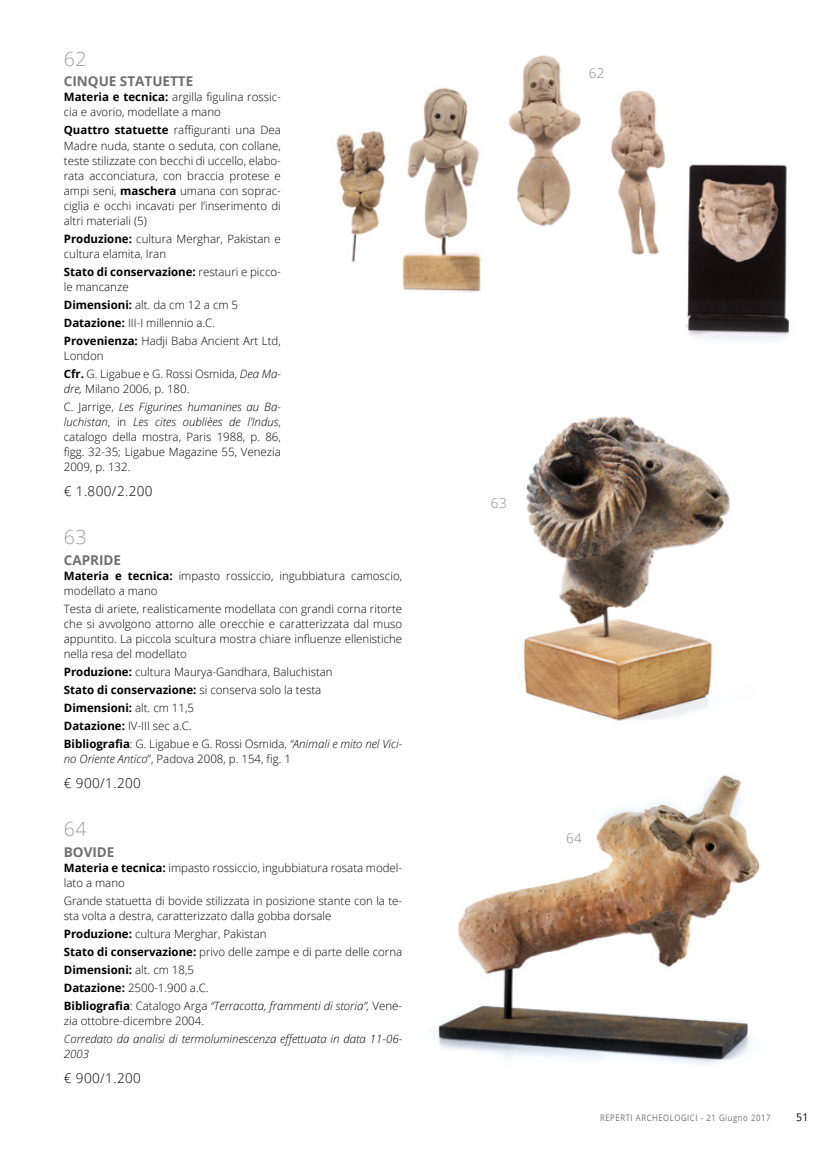
<style>
.page{position:relative;width:830px;height:1149px;background:#fff}
.page>*{position:absolute;margin:0;border:0;box-sizing:border-box;transform-origin:0 0}
.t1{font:300 19.5px "Open Sans";color:#9d9d9c}
.t2{font:300 13.5px "Open Sans";letter-spacing:.03em;color:#000}
.t3{font:700 13.5px "Open Sans";color:#706f6f}
.t4{font:300 13.5px "Open Sans";color:#878787}
.t5{font:300 11.55px/15px "Open Sans";color:#000}
.t6{font:italic 300 11.55px/18px "Open Sans";color:#000}
.t7{font:10.5px "Open Sans";color:#000}
.t8{font:9px "Open Sans";letter-spacing:.08em;color:#706f6f;scale:.85 1}
.s1{font-weight:700}
.s2{font-style:italic}
.s3{font-style:normal}
</style>
<div class="page">
<img style="left:523px;top:416px;width:207px;height:305px">
<img style="left:435px;top:775px;width:325px;height:290px">
<img style="left:686px;top:164px;width:103px;height:176px">
<img style="left:336px;top:55px;width:329px;height:237px">
<h1 class="t1" style="left:64px;top:46px;width:24px">62</h1>
<p class="t3" style="left:64px;top:72px;width:131px">CINQUE STATUETTE</p>
<p class="t5" style="left:64px;top:89px;width:218px"><span class="s1">Materia e tecnica:</span> argilla figulina rossic&shy;cia e avorio, modellate a mano</p>
<p class="t5" style="left:64px;top:122px;width:218px;text-align:justify"><span class="s1">Quattro statuette</span> raffiguranti una Dea Madre nuda, stante o seduta, con collane, teste stilizzate con becchi di uccello, elabo&shy;rata acconciatura, con braccia protese e ampi seni, <span class="s1">maschera</span> umana con soprac&shy;ciglia e occhi incavati per l’inserimento di altri materiali (5)</p>
<p class="t5" style="left:64px;top:230px;width:218px"><span class="s1">Produzione:</span> cultura Merghar, Pakistan e cultura elamita, Iran</p>
<p class="t5" style="left:64px;top:263px;width:218px"><span class="s1">Stato di conservazione:</span> restauri e picco&shy;le mancanze</p>
<p class="t5" style="left:64px;top:295px;width:218px;line-height:18px"><span class="s1">Dimensioni:</span> alt. da cm 12 a cm 5<br><span class="s1">Datazione:</span> III-I millennio a.C.<br><span class="s1">Provenienza:</span> Hadji Baba Ancient Art Ltd,</p>
<p class="t5" style="left:64px;top:346px;width:218px;line-height:18px">London<br><span class="s1">Cfr.</span> G. Ligabue e G. Rossi Osmida, <span class="s2">Dea Ma-</span></p>
<p class="t6" style="left:64px;top:379px;width:218px">dre, <span class="s3">Milano 2006, p. 180.<br>C. Jarrige,</span> Les Figurines humanines au Ba-</p>
<p class="t5" style="left:64px;top:413px;width:218px;text-align:justify"><span class="s2">luchistan</span>, in <span class="s2">Les cites oublièes de l’Indus</span>, catalogo della mostra, Paris 1988, p. 86, figg. 32-35; Ligabue Magazine 55, Venezia 2009, p. 132.</p>
<p class="t2" style="left:64px;top:482px;width:90px">€ 1.800/2.200</p>
<h1 class="t1" style="left:64px;top:523px;width:24px">63</h1>
<p class="t3" style="left:64px;top:550px;width:59px">CAPRIDE</p>
<p class="t5" style="left:64px;top:567px;width:340px"><span class="s1">Materia e tecnica:</span> impasto rossiccio, ingubbiatura camoscio, modellato a mano</p>
<p class="t5" style="left:64px;top:600px;width:340px;text-align:justify">Testa di ariete, realisticamente modellata con grandi corna ritorte che si avvolgono attorno alle orecchie e caratterizzata dal muso appuntito. La piccola scultura mostra chiare influenze ellenistiche nella resa del modellato</p>
<p class="t5" style="left:64px;top:662px;width:340px;line-height:18px"><span class="s1">Produzione:</span> cultura Maurya-Gandhara, Baluchistan<br><span class="s1">Stato di conservazione:</span> si conserva solo la testa<br><span class="s1">Dimensioni:</span> alt. cm 11,5<br><span class="s1">Datazione:</span> IV-III sec a.C.<br><span class="s1">Bibliografia</span>: G. Ligabue e G. Rossi Osmida, <span class="s2">“Animali e mito nel Vici-</span></p>
<p class="t5" style="left:64px;top:750px;width:228px"><span class="s2">no Oriente Antico</span>”, Padova 2008, p. 154, fig. 1</p>
<p class="t2" style="left:64px;top:773px;width:79px">€ 900/1.200</p>
<h1 class="t1" style="left:64px;top:815px;width:24px">64</h1>
<p class="t3" style="left:64px;top:841px;width:52px">BOVIDE</p>
<p class="t5" style="left:64px;top:859px;width:340px"><span class="s1">Materia e tecnica:</span> impasto rossiccio, ingubbiatura rosata model&shy;lato a mano</p>
<p class="t5" style="left:64px;top:892px;width:340px">Grande statuetta di bovide stilizzata in posizione stante con la te&shy;sta volta a destra, caratterizzato dalla gobba dorsale</p>
<p class="t5" style="left:64px;top:923px;width:340px;line-height:18px"><span class="s1">Produzione:</span> cultura Merghar, Pakistan<br><span class="s1">Stato di conservazione:</span> privo delle zampe e di parte delle corna <span class="s1">Dimensioni:</span> alt. cm 18,5<br><span class="s1">Datazione:</span> 2500-1.900 a.C.<br><span class="s1">Bibliografia</span>: Catalogo Arga <span class="s2">“Terracotta, frammenti di storia”,</span> Vene-</p>
<p class="t5" style="left:64px;top:1012px;width:142px">zia ottobre-dicembre 2004.</p>
<p class="t6" style="left:64px;top:1030px;width:340px;line-height:15px">Corredato da analisi di termoluminescenza effettuata in data 11-06-<br>2003</p>
<p class="t2" style="left:64px;top:1068px;width:79px">€ 900/1.200</p>
<p class="t4" style="left:588px;top:64px;width:17px">62</p>
<p class="t4" style="left:490px;top:494px;width:17px">63</p>
<p class="t4" style="left:566px;top:828px;width:17px">64</p>
<p class="t8" style="left:599px;top:1110px;width:202px">REPERTI ARCHEOLOGICI - 21 Giugno 2017</p>
<p class="t7" style="left:795px;top:1109px;width:14px">51</p>
</div>
